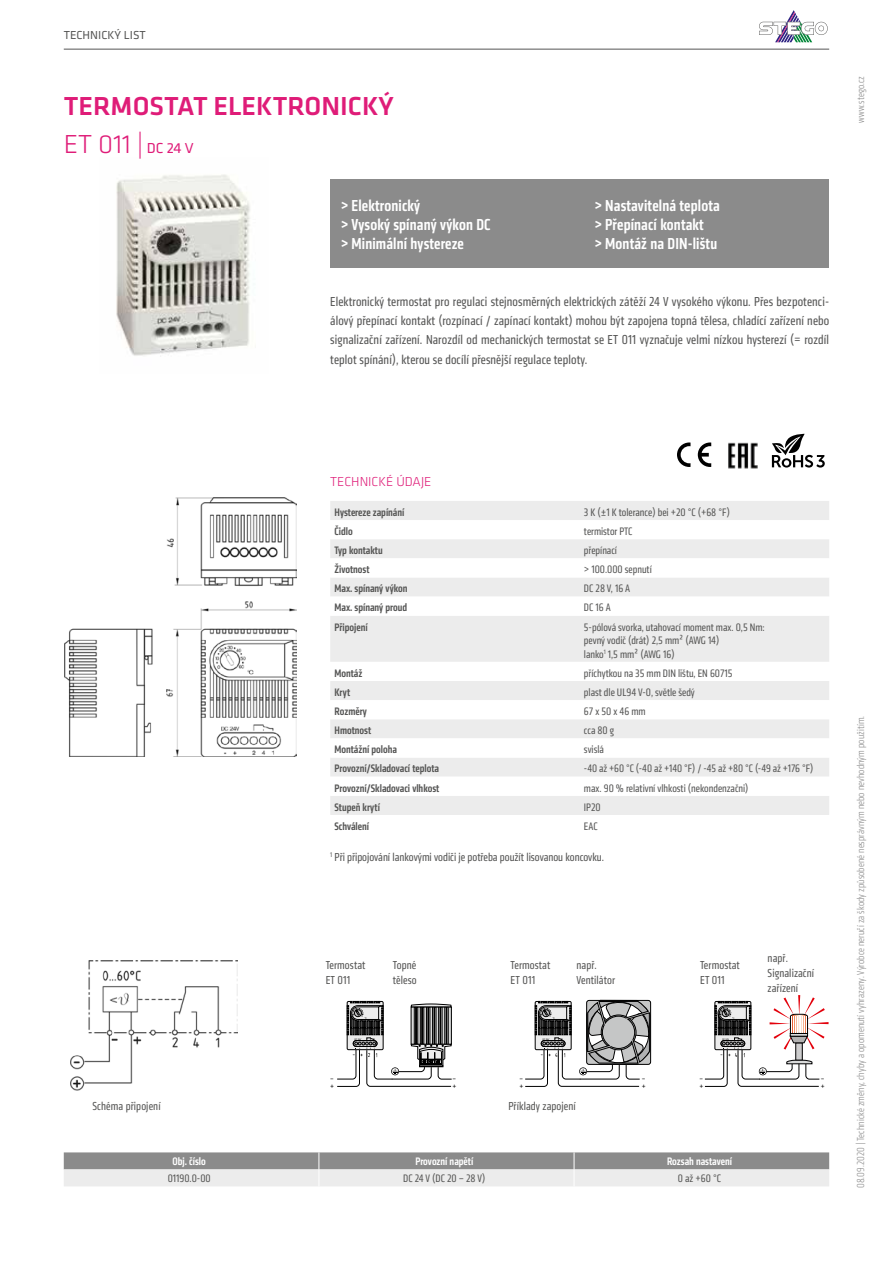
<style>
.page{position:relative;width:893px;height:1263px;background:#fff}
.page>*{position:absolute;margin:0;border:0;box-sizing:border-box;transform-origin:0 0}
.t1{font:500 27px/38.2px "Klavika";color:#df1c78}
.t2{font:500 condensed 16.5px/19.2px "Klavika";letter-spacing:.01em;color:#fff}
.t3{font:condensed 13.5px/19.2px "Klavika";letter-spacing:.01em;color:#565655;text-align:justify}
.t4{font:300 13.5px "Klavika";color:#df1c78}
.t5{font:condensed 12px/15px "Klavika";letter-spacing:.01em;color:#565655}
.t6{font:12px "Klavika";color:#565655}
.t7{font:condensed 11.25px/13.5px "Klavika";color:#565655}
.t8{font:500 condensed 11.25px "Klavika";color:#565655}
.t9{font:500 condensed 11.25px "Klavika";color:#fff}
.t10{font:300 condensed 10.5px "Klavika";letter-spacing:.01em;color:#8b8b8b}
.t11{font:7.5px/7.4px "Klavika";color:#000}
.s1{font-weight:300}
.s2{font-weight:400;font-size:15px}
</style>
<div class="page">
<hr style="left:64px;top:49px;width:765px;height:1px;background:#565655">
<img style="left:116px;top:174px;width:134px;height:183px">
<img style="left:64px;top:497px;width:232px;height:259px">
<img style="left:71px;top:961px;width:167px;height:129px">
<svg style="left:698px;top:442px;width:13px;height:25px"></svg>
<svg style="left:677px;top:442px;width:13px;height:25px"></svg>
<img style="left:728px;top:442px;width:30px;height:27px">
<svg style="left:772px;top:434px;width:53px;height:34px"></svg>
<svg style="left:337px;top:1001px;width:115px;height:86px"></svg>
<svg style="left:705px;top:995px;width:123px;height:92px"></svg>
<svg style="left:525px;top:1000px;width:126px;height:87px"></svg>
<svg style="left:64px;top:1152px;width:765px;height:34px;background:#bcbcbc"></svg>
<div style="left:330px;top:501px;width:499px;height:19px;background:#ececec"></div>
<svg style="left:330px;top:539px;width:499px;height:276px;fill:#ececec"></svg>
<div style="left:330px;top:180px;width:499px;height:88px;background:#8b8b8b"></div>
<svg style="left:775px;top:42px;width:38px;height:1px"></svg>
<svg style="left:759px;top:10px;width:69px;height:32px"></svg>
<p class="t6" style="left:65px;top:27px;width:152px">STEGO - ATALOG PRODUKTŮ</p>
<p class="t6" style="left:64px;top:27px;width:83px">TECHNICKÝ LIST</p>
<h1 class="t1" style="left:64px;top:86px;width:332px">TERMOSTAT ELEKTRONICKÝ<br><span class="s1">ET 011 |</span> <span class="s2">DC 24 V</span></h1>
<h2 class="t2" style="left:341px;top:195px;width:151px">&gt; Elektronický<br>&gt; Vysoký spínaný výkon DC &gt; Minimální hystereze</h2>
<h2 class="t2" style="left:595px;top:195px;width:127px">&gt; Nastavitelná teplota &gt; Přepínací kontakt<br>&gt; Montáž na DIN-lištu</h2>
<p class="t3" style="left:330px;top:292px;width:500px">Elektronický termostat pro regulaci stejnosměrných elektrických zátěží 24 V vysokého výkonu. Přes bezpotenci&shy;álový přepínací kontakt (rozpínací / zapínací kontakt) mohou být zapojena topná tělesa, chladící zařízení nebo signalizační zařízení. Narozdíl od mechanických termostat se ET 011 vyznačuje velmi nízkou hysterezí (= rozdíl teplot spínání), kterou se docílí přesnější regulace teploty.</p>
<p class="t10" style="left:855px;top:123px;width:48px;rotate:-90deg">www.stego.cz</p>
<p class="t4" style="left:330px;top:474px;width:103px">TECHNICKÉ ÚDAJE</p>
<p class="t8" style="left:334px;top:505px;width:71px">Hystereze zapínání</p>
<p class="t7" style="left:584px;top:505px;width:148px">3 K (±1 K tolerance) bei +20 °C (+68 °F)</p>
<p class="t8" style="left:334px;top:524px;width:20px">Čidlo</p>
<p class="t7" style="left:584px;top:525px;width:50px">termistor PTC</p>
<p class="t8" style="left:334px;top:543px;width:50px">Typ kontaktu</p>
<p class="t7" style="left:584px;top:544px;width:35px">přepínací</p>
<p class="t8" style="left:334px;top:562px;width:37px">Životnost</p>
<p class="t7" style="left:584px;top:563px;width:69px">&gt; 100.000 sepnutí</p>
<p class="t8" style="left:334px;top:581px;width:74px">Max. spínaný výkon</p>
<p class="t7" style="left:584px;top:582px;width:48px">DC 28 V, 16 A</p>
<p class="t8" style="left:334px;top:601px;width:74px">Max. spínaný proud</p>
<p class="t7" style="left:584px;top:601px;width:28px">DC 16 A</p>
<p class="t8" style="left:334px;top:620px;width:35px">Připojení</p>
<p class="t7" style="left:584px;top:620px;width:182px">5-pólová svorka, utahovací moment max. 0,5 Nm: pevný vodič (drát) 2,5 mm² (AWG 14)<br>lanko<sup>1</sup> 1,5 mm² (AWG 16)</p>
<p class="t8" style="left:334px;top:666px;width:29px">Montáž</p>
<p class="t7" style="left:584px;top:666px;width:150px">příchytkou na 35 mm DIN lištu, EN 60715</p>
<p class="t8" style="left:334px;top:685px;width:17px">Kryt</p>
<p class="t7" style="left:584px;top:685px;width:112px">plast dle UL94 V-0, světle šedý</p>
<p class="t8" style="left:334px;top:704px;width:34px">Rozměry</p>
<p class="t7" style="left:584px;top:705px;width:63px">67 x 50 x 46 mm</p>
<p class="t8" style="left:334px;top:723px;width:38px">Hmotnost</p>
<p class="t7" style="left:584px;top:724px;width:32px">cca 80 g</p>
<p class="t8" style="left:334px;top:742px;width:64px">Montážní poloha</p>
<p class="t7" style="left:584px;top:743px;width:21px">svislá</p>
<p class="t8" style="left:334px;top:762px;width:106px">Provozní/Skladovací teplota</p>
<p class="t7" style="left:584px;top:762px;width:231px">-40 až +60 °C (-40 až +140 °F) / -45 až +80 °C (-49 až +176 °F)</p>
<p class="t8" style="left:334px;top:781px;width:106px">Provozní/Skladovaci vlhkost</p>
<p class="t7" style="left:584px;top:781px;width:166px">max. 90 % relativní vlhkosti (nekondenzačni)</p>
<p class="t8" style="left:334px;top:800px;width:47px">Stupeň krytí</p>
<p class="t7" style="left:584px;top:800px;width:18px">IP20</p>
<p class="t8" style="left:334px;top:819px;width:36px">Schválení</p>
<p class="t7" style="left:584px;top:819px;width:15px">EAC</p>
<p class="t5" style="left:330px;top:850px;width:275px"><sup>1</sup> Při připojování lankovými vodiči je potřeba použít lisovanou koncovku.</p>
<p class="t5" style="left:326px;top:958px;width:41px">Termostat<br>ET 011</p>
<p class="t5" style="left:576px;top:958px;width:40px">např.<br>Ventilátor</p>
<p class="t5" style="left:700px;top:958px;width:41px">Termostat<br>ET 011</p>
<p class="t5" style="left:768px;top:950px;width:48px">např.<br>Signalizační zařízení</p>
<p class="t5" style="left:393px;top:958px;width:25px">Topné těleso</p>
<p class="t5" style="left:511px;top:958px;width:41px">Termostat<br>ET 011</p>
<p class="t11" style="left:330px;top:1075px;width:5px">– +</p>
<p class="t11" style="left:453px;top:1075px;width:5px">– +</p>
<p class="t11" style="left:520px;top:1075px;width:5px">– +</p>
<p class="t11" style="left:642px;top:1075px;width:5px">– +</p>
<p class="t11" style="left:699px;top:1075px;width:5px">– +</p>
<p class="t11" style="left:821px;top:1075px;width:5px">– +</p>
<p class="t5" style="left:93px;top:1099px;width:70px">Schéma připojení</p>
<p class="t5" style="left:508px;top:1099px;width:69px">Příklady zapojení</p>
<p class="t9" style="left:173px;top:1154px;width:35px">Obj. číslo</p>
<p class="t9" style="left:415px;top:1154px;width:59px">Provozní napětí</p>
<p class="t9" style="left:667px;top:1154px;width:67px">Rozsah nastavení</p>
<p class="t7" style="left:168px;top:1172px;width:44px">01190.0-00</p>
<p class="t7" style="left:403px;top:1172px;width:84px">DC 24 V (DC 20 – 28 V)</p>
<p class="t7" style="left:678px;top:1172px;width:45px">0 až +60 °C</p>
<p class="t10" style="left:855px;top:1188px;width:474px;rotate:-90deg">08.09.2020 | Technické změny, chyby a opomenutí vyhrazeny. Výrobce neručí za škody způsobené nesprávným nebo nevhodným použitím.</p>
</div>
